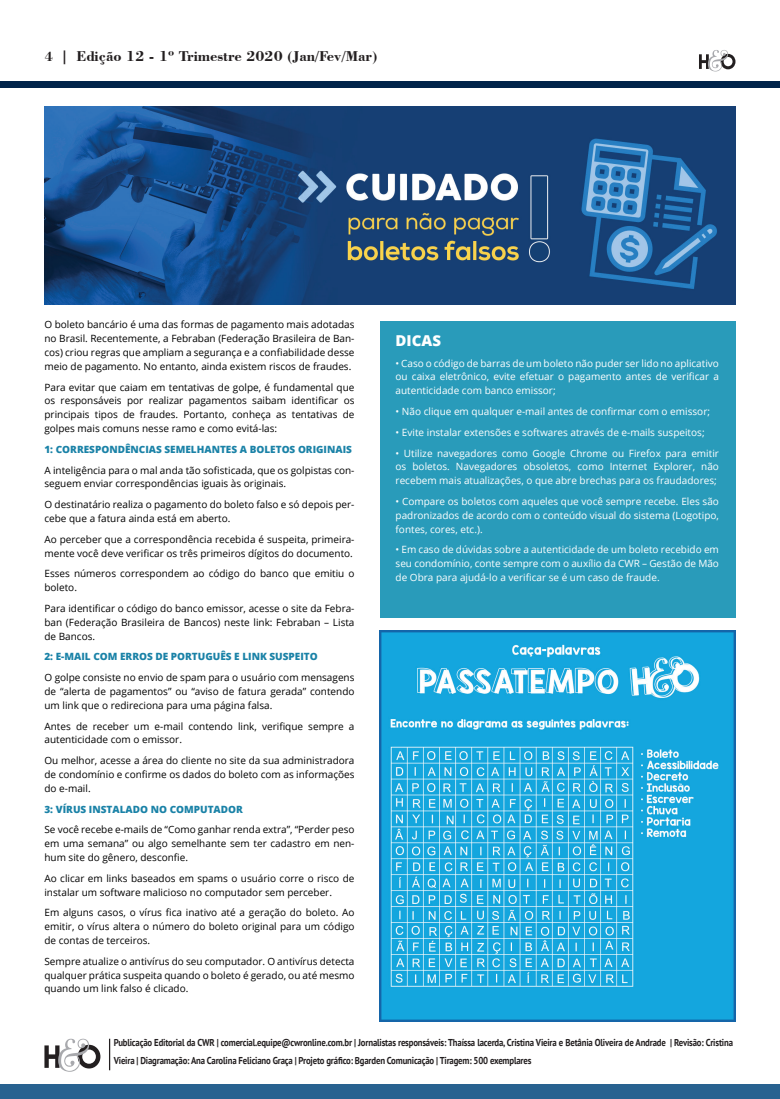
<style>
.page{position:relative;width:780px;height:1099px;background:#fff}
.page>*{position:absolute;margin:0;border:0;box-sizing:border-box;transform-origin:0 0}
.t1{font:700 15px "Bodoni BT";color:#231f20}
.t2{font:800 15px "Open Sans";color:#fff}
.t3{font:10px/13.8px "Open Sans";color:#000;text-align:justify}
.t4{font:10px/13.8px "Open Sans";color:#fff;text-align:justify}
.t5{font:700 10px/17.5px "PT Sans";letter-spacing:-.02em;color:#231f20;scale:.88 1}
.t6{font:800 10px "Open Sans";color:#1a82a7}
.s1{font-size:13.75px}
</style>
<div class="page">
<div style="left:380px;top:321px;width:355px;height:297px;background:#299bba"></div>
<img style="left:379px;top:630px;width:356px;height:391px">
<img style="left:44px;top:106px;width:691px;height:198px">
<hr style="left:109px;top:1038px;width:1px;height:32px;background:#231f20">
<svg style="left:44px;top:1038px;width:56px;height:33px"></svg>
<div style="left:0;top:1084px;width:780px;height:14px;background:#286290"></div>
<svg style="left:699px;top:50px;width:36px;height:21px"></svg>
<div style="left:0;top:81px;width:780px;height:7px;background:#00234a"></div>
<h1 class="t1" style="left:45px;top:47px;width:334px"><span class="s1">4 |</span> Edição 12 - 1º Trimestre 2020 (Jan/Fev/Mar)</h1>
<p class="t3" style="left:44px;top:318px;width:311px">O boleto bancário é uma das formas de pagamento mais adotadas no Brasil. Recentemente, a Febraban (Federação Brasileira de Ban&shy;cos) criou regras que ampliam a segurança e a confiabilidade desse meio de pagamento. No entanto, ainda existem riscos de fraudes.</p>
<p class="t3" style="left:44px;top:380px;width:311px">Para evitar que caiam em tentativas de golpe, é fundamental que os responsáveis por realizar pagamentos saibam identificar os principais tipos de fraudes. Portanto, conheça as tentativas de golpes mais comuns nesse ramo e como evitá-las:</p>
<p class="t6" style="left:44px;top:441px;width:309px">1: CORRESPONDÊNCIAS SEMELHANTES A BOLETOS ORIGINAIS</p>
<p class="t3" style="left:44px;top:463px;width:311px">A inteligência para o mal anda tão sofisticada, que os golpistas con&shy;seguem enviar correspondências iguais às originais.</p>
<p class="t3" style="left:44px;top:497px;width:311px">O destinatário realiza o pagamento do boleto falso e só depois per&shy;cebe que a fatura ainda está em aberto.</p>
<p class="t3" style="left:44px;top:532px;width:311px">Ao perceber que a correspondência recebida é suspeita, primeira&shy;mente você deve verificar os três primeiros dígitos do documento.</p>
<p class="t3" style="left:44px;top:566px;width:311px">Esses números correspondem ao código do banco que emitiu o boleto.</p>
<p class="t3" style="left:44px;top:601px;width:311px">Para identificar o código do banco emissor, acesse o site da Febra&shy;ban (Federação Brasileira de Bancos) neste link: Febraban – Lista de Bancos.</p>
<p class="t6" style="left:44px;top:649px;width:275px">2: E-MAIL COM ERROS DE PORTUGUÊS E LINK SUSPEITO</p>
<p class="t3" style="left:44px;top:670px;width:311px">O golpe consiste no envio de spam para o usuário com mensagens de “alerta de pagamentos” ou “aviso de fatura gerada” contendo um link que o redireciona para uma página falsa.</p>
<p class="t3" style="left:44px;top:718px;width:311px">Antes de receber um e-mail contendo link, verifique sempre a autenticidade com o emissor.</p>
<p class="t3" style="left:44px;top:753px;width:311px">Ou melhor, acesse a área do cliente no site da sua administradora de condomínio e confirme os dados do boleto com as informações do e-mail.</p>
<p class="t6" style="left:44px;top:801px;width:200px">3: VÍRUS INSTALADO NO COMPUTADOR</p>
<p class="t3" style="left:44px;top:822px;width:311px">Se você recebe e-mails de “Como ganhar renda extra”, “Perder peso em uma semana” ou algo semelhante sem ter cadastro em nen&shy;hum site do gênero, desconfie.</p>
<p class="t3" style="left:44px;top:871px;width:311px">Ao clicar em links baseados em spams o usuário corre o risco de instalar um software malicioso no computador sem perceber.</p>
<p class="t3" style="left:44px;top:905px;width:311px">Em alguns casos, o vírus fica inativo até a geração do boleto. Ao emitir, o vírus altera o número do boleto original para um código de contas de terceiros.</p>
<p class="t3" style="left:44px;top:954px;width:311px">Sempre atualize o antivírus do seu computador. O antivírus detecta qualquer prática suspeita quando o boleto é gerado, ou até mesmo quando um link falso é clicado.</p>
<h1 class="t2" style="left:395px;top:329px;width:37px">DI CAS</h1>
<p class="t4" style="left:395px;top:356px;width:325px">• Caso o código de barras de um boleto não puder ser lido no aplicativo ou caixa eletrônico, evite efetuar o pagamento antes de verificar a autenticidade com banco emissor;</p>
<p class="t4" style="left:395px;top:404px;width:316px">• Não clique em qualquer e-mail antes de confirmar com o emissor;</p>
<p class="t4" style="left:395px;top:425px;width:310px">• Evite instalar extensões e softwares através de e-mails suspeitos;</p>
<p class="t4" style="left:395px;top:446px;width:325px">• Utilize navegadores como Google Chrome ou Firefox para emitir os boletos. Navegadores obsoletos, como Internet Explorer, não recebem mais atualizações, o que abre brechas para os fraudadores;</p>
<p class="t4" style="left:395px;top:494px;width:325px">• Compare os boletos com aqueles que você sempre recebe. Eles são padronizados de acordo com o conteúdo visual do sistema (Logotipo, fontes, cores, etc.).</p>
<p class="t4" style="left:395px;top:542px;width:325px">• Em caso de dúvidas sobre a autenticidade de um boleto recebido em seu condomínio, conte sempre com o auxílio da CWR – Gestão de Mão de Obra para ajudá-lo a verificar se é um caso de fraude.</p>
<p class="t5" style="left:114px;top:1033px;width:705px">Publicação Editorial da CWR | comercial.equipe@cwronline.com.br | Jornalistas responsáveis: Thaíssa lacerda, Cristina Vieira e Betânia Oliveira de Andrade | Revisão: Cristina<br>Vieira | Diagramação: Ana Carolina Feliciano Graça | Projeto gráfico: Bgarden Comunicação | Tiragem: 500 exemplares</p>
</div>
